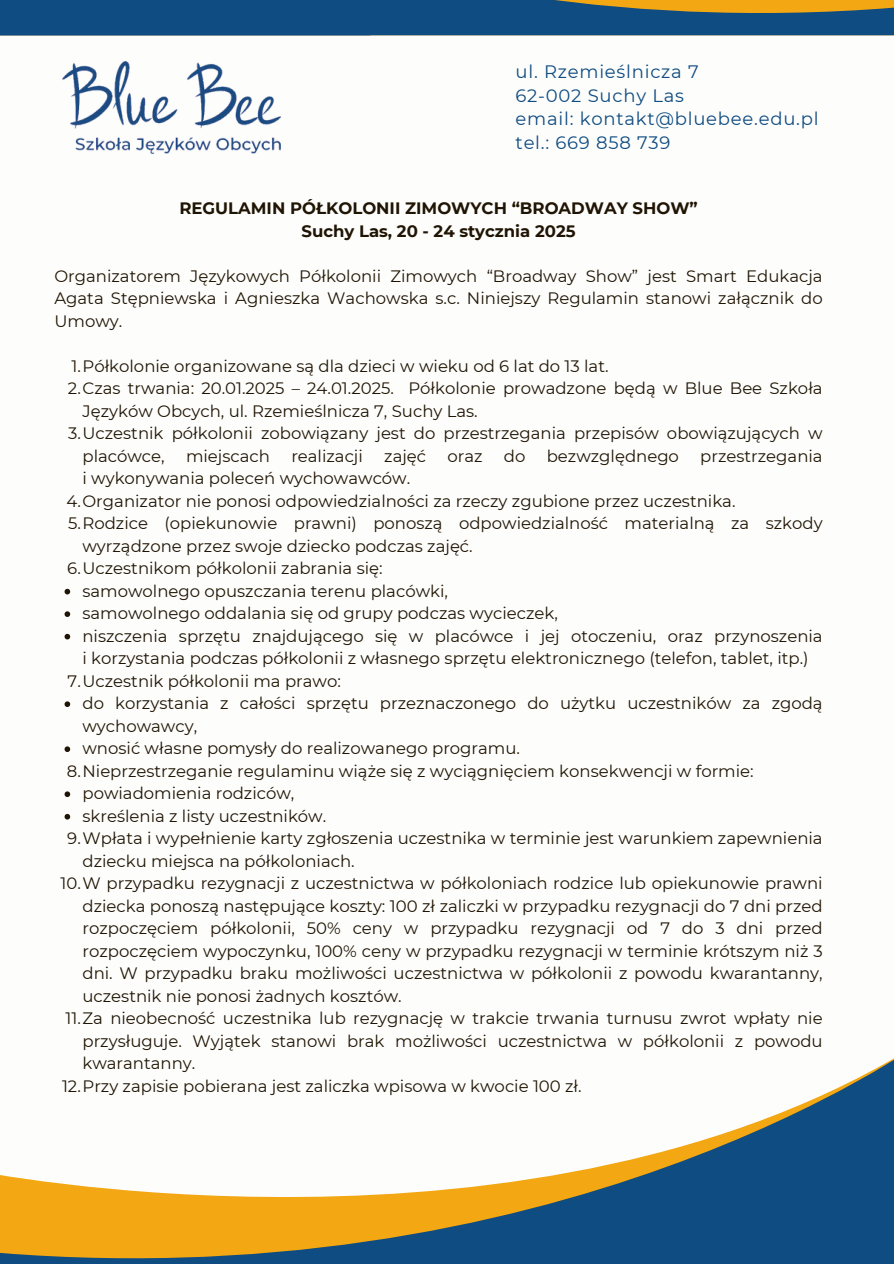
<style>
.page{position:relative;width:894px;height:1264px;background:#fff}
.page>*{position:absolute;margin:0;border:0;box-sizing:border-box;transform-origin:0 0}
.t1{font:18px "Montserrat";letter-spacing:.04em;color:#0f4c81}
.t2{font:16.5px/22.5px "Montserrat";color:#201504}
.t3{font:700 16.5px "Montserrat";color:#201504}
</style>
<div class="page">
<svg style="left:0;top:1175px;width:522px;height:88px;fill:#f3a712"></svg>
<svg style="left:522px;top:1059px;width:371px;height:204px;fill:#0f4c81"></svg>
<svg style="left:0;top:0;width:893px;height:36px;background:#2a5776"></svg>
<svg style="left:65px;top:589px;width:5px;height:5px"></svg>
<svg style="left:65px;top:611px;width:5px;height:6px"></svg>
<svg style="left:65px;top:634px;width:5px;height:5px"></svg>
<svg style="left:65px;top:701px;width:5px;height:6px"></svg>
<svg style="left:65px;top:746px;width:5px;height:6px"></svg>
<svg style="left:65px;top:791px;width:5px;height:6px"></svg>
<svg style="left:65px;top:814px;width:5px;height:5px"></svg>
<img style="left:62px;top:61px;width:219px;height:93px">
<p class="t1" style="left:515px;top:61px;width:184px">ul. Rzemieślnicza 7</p>
<p class="t1" style="left:515px;top:84px;width:170px">62-002 Suchy Las</p>
<p class="t1" style="left:515px;top:108px;width:304px">email: kontakt@bluebee.edu.pl</p>
<p class="t1" style="left:515px;top:131px;width:156px">tel.: 669 858 739</p>
<p class="t3" style="left:179px;top:198px;width:519px">REGULAMIN PÓŁKOLONII ZIMOWYCH “BROADWAY SHOW”</p>
<p class="t3" style="left:301px;top:220px;width:275px">Suchy Las, 20 - 24 stycznia 2025</p>
<p class="t2" style="left:54px;top:264px;width:769px;text-align:justify">Organizatorem Językowych Półkolonii Zimowych “Broadway Show” jest Smart Edukacja Agata Stępniewska i Agnieszka Wachowska s.c. Niniejszy Regulamin stanowi załącznik do Umowy.</p>
<p class="t2" style="left:71px;top:354px;width:538px">1.Półkolonie organizowane są dla dzieci w wieku od 6 lat do 13 lat.</p>
<p class="t2" style="left:82px;top:377px;width:741px;text-indent:-15px">2.Czas trwania: 20.01.2025 – 24.01.2025. Półkolonie prowadzone będą w Blue Bee Szkoła<br>Języków Obcych, ul. Rzemieślnicza 7, Suchy Las.</p>
<p class="t2" style="left:82px;top:422px;width:741px;text-indent:-14px">3.Uczestnik półkolonii zobowiązany jest do przestrzegania przepisów obowiązujących w placówce,</p>
<p class="t2" style="left:186px;top:444px;width:85px">miejscach</p>
<p class="t2" style="left:291px;top:444px;width:73px">realizacji</p>
<p class="t2" style="left:384px;top:444px;width:43px">zajęć</p>
<p class="t2" style="left:447px;top:444px;width:37px">oraz</p>
<p class="t2" style="left:504px;top:444px;width:23px">do</p>
<p class="t2" style="left:546px;top:444px;width:134px">bezwzględnego</p>
<p class="t2" style="left:700px;top:444px;width:124px">przestrzegania</p>
<p class="t2" style="left:82px;top:467px;width:329px">i wykonywania poleceń wychowawców.</p>
<p class="t2" style="left:66px;top:489px;width:670px">4.Organizator nie ponosi odpowiedzialności za rzeczy zgubione przez uczestnika.</p>
<h1 class="t2" style="left:82px;top:512px;width:741px;text-indent:-14px">5.Rodzice (opiekunowie prawni) ponoszą odpowiedzialność materialną za szkody wyrządzone przez swoje dziecko podczas zajęć.</h1>
<p class="t2" style="left:67px;top:557px;width:317px">6.Uczestnikom półkolonii zabrania się:</p>
<p class="t2" style="left:82px;top:579px;width:367px">samowolnego opuszczania terenu placówki,</p>
<p class="t2" style="left:82px;top:602px;width:476px">samowolnego oddalania się od grupy podczas wycieczek,</p>
<p class="t2" style="left:82px;top:624px;width:741px">niszczenia sprzętu znajdującego się w placówce i jej otoczeniu, oraz przynoszenia i korzystania podczas półkolonii z własnego sprzętu elektronicznego (telefon, tablet, itp.)</p>
<p class="t2" style="left:68px;top:669px;width:275px">7.Uczestnik półkolonii ma prawo:</p>
<p class="t2" style="left:82px;top:692px;width:741px">do korzystania z całości sprzętu przeznaczonego do użytku uczestników za zgodą wychowawcy,</p>
<p class="t2" style="left:82px;top:737px;width:439px">wnosić własne pomysły do realizowanego programu.</p>
<p class="t2" style="left:67px;top:759px;width:688px">8.Nieprzestrzeganie regulaminu wiąże się z wyciągnięciem konsekwencji w formie:</p>
<p class="t2" style="left:82px;top:782px;width:213px">powiadomienia rodziców,</p>
<p class="t2" style="left:82px;top:804px;width:245px">skreślenia z listy uczestników.</p>
<p class="t2" style="left:82px;top:827px;width:741px;text-indent:-15px">9.Wpłata i wypełnienie karty zgłoszenia uczestnika w terminie jest warunkiem zapewnienia dziecku miejsca na półkoloniach.</p>
<p class="t2" style="left:82px;top:872px;width:741px;text-align:justify;text-indent:-22px">10.W przypadku rezygnacji z uczestnictwa w półkoloniach rodzice lub opiekunowie prawni dziecka ponoszą następujące koszty: 100 zł zaliczki w przypadku rezygnacji do 7 dni przed rozpoczęciem półkolonii, 50% ceny w przypadku rezygnacji od 7 do 3 dni przed rozpoczęciem wypoczynku, 100% ceny w przypadku rezygnacji w terminie krótszym niż 3 dni. W przypadku braku możliwości uczestnictwa w półkolonii z powodu kwarantanny, uczestnik nie ponosi żadnych kosztów.</p>
<p class="t2" style="left:82px;top:1007px;width:741px;text-align:justify;text-indent:-17px">11.Za nieobecność uczestnika lub rezygnację w trakcie trwania turnusu zwrot wpłaty nie przysługuje. Wyjątek stanowi brak możliwości uczestnictwa w półkolonii z powodu kwarantanny.</p>
<p class="t2" style="left:62px;top:1074px;width:521px">12.Przy zapisie pobierana jest zaliczka wpisowa w kwocie 100 zł.</p>
</div>
